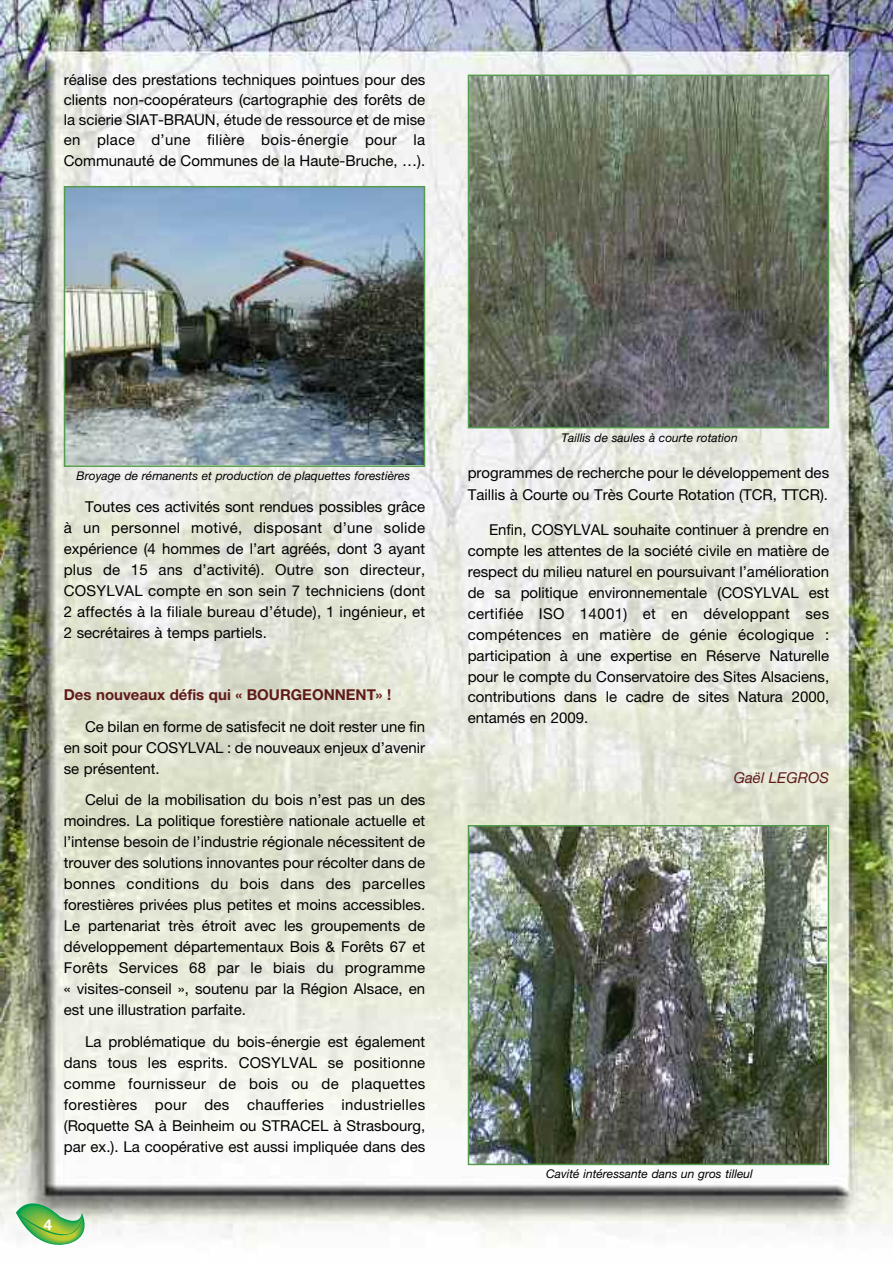
<style>
.page{position:relative;width:893px;height:1263px;background:#fff}
.page>*{position:absolute;margin:0;border:0;box-sizing:border-box;transform-origin:0 0}
.t1{font:15px/21px "Helvetica Neue LT Std";color:#000;text-align:justify}
.t2{font:700 15px "Helvetica Neue LT Std";color:#601b19}
.t3{font:italic 15px "Helvetica Neue LT Std";color:#601b19}
.t4{font:700 15px "Helvetica Neue LT Std";color:#fff}
.t5{font:italic 12px "Helvetica Neue LT Std";color:#000}
</style>
<div class="page">
<img style="left:0;top:0;width:893px;height:1244px">
<svg style="left:16px;top:1202px;width:77px;height:43px"></svg>
<img style="left:471px;top:828px;width:355px;height:334px">
<div style="left:468px;top:825px;width:361px;height:340px;border:2px solid #549b4d"></div>
<img style="left:67px;top:189px;width:355px;height:275px">
<div style="left:64px;top:186px;width:361px;height:281px;border:2px solid #549b4d"></div>
<img style="left:471px;top:78px;width:355px;height:347px">
<div style="left:468px;top:75px;width:361px;height:353px;border:2px solid #549b4d"></div>
<p class="t1" style="left:64px;top:71px;width:363px;line-height:20.2px">réalise des prestations techniques pointues pour des clients non-coopérateurs (cartographie des forêts de la scierie SIAT-BRAUN, étude de ressource et de mise en place d’une filière bois-énergie pour la Communauté de Communes de la Haute-Bruche, …).</p>
<p class="t5" style="left:77px;top:471px;width:335px">Broyage de rémanents et production de plaquettes forestières</p>
<p class="t1" style="left:64px;top:498px;width:363px;text-indent:21px">Toutes ces activités sont rendues possibles grâce à un personnel motivé, disposant d’une solide expérience (4 hommes de l’art agréés, dont 3 ayant plus de 15 ans d’activité). Outre son directeur, COSYLVAL compte en son sein 7 techniciens (dont 2 affectés à la filiale bureau d’étude), 1 ingénieur, et 2 secrétaires à temps partiels.</p>
<p class="t2" style="left:64px;top:689px;width:329px">Des nouveaux défis qui « BOURGEONNENT» !</p>
<p class="t1" style="left:64px;top:717px;width:363px;text-indent:21px">Ce bilan en forme de satisfecit ne doit rester une fin en soit pour COSYLVAL : de nouveaux enjeux d’avenir se présentent.</p>
<p class="t1" style="left:64px;top:791px;width:363px;text-indent:21px">Celui de la mobilisation du bois n’est pas un des moindres. La politique forestière nationale actuelle et l’intense besoin de l’industrie régionale nécessitent de trouver des solutions innovantes pour récolter dans de bonnes conditions du bois dans des parcelles forestières privées plus petites et moins accessibles.<br>Le partenariat très étroit avec les groupements de développement départementaux Bois &amp; Forêts 67 et Forêts Services 68 par le biais du programme « visites-conseil », soutenu par la Région Alsace, en est une illustration parfaite.</p>
<p class="t1" style="left:64px;top:1033px;width:363px;text-indent:21px">La problématique du bois-énergie est également dans tous les esprits. COSYLVAL se positionne comme fournisseur de bois ou de plaquettes forestières pour des chaufferies industrielles (Roquette SA à Beinheim ou STRACEL à Strasbourg, par ex.). La coopérative est aussi impliquée dans des</p>
<p class="t4" style="left:44px;top:1219px;width:10px">4</p>
<p class="t5" style="left:561px;top:434px;width:178px">Taillis de saules à courte rotation</p>
<p class="t1" style="left:468px;top:463px;width:363px;line-height:21.6px">programmes de recherche pour le développement des<br>Taillis à Courte ou Très Courte Rotation (TCR, TTCR).</p>
<p class="t1" style="left:468px;top:521px;width:363px;text-indent:21px">Enfin, COSYLVAL souhaite continuer à prendre en compte les attentes de la société civile en matière de respect du milieu naturel en poursuivant l’amélioration de sa politique environnementale (COSYLVAL est certifiée ISO 14001) et en développant ses compétences en matière de génie écologique : participation à une expertise en Réserve Naturelle pour le compte du Conservatoire des Sites Alsaciens, contributions dans le cadre de sites Natura 2000, entamés en 2009.</p>
<p class="t3" style="left:734px;top:772px;width:97px">Gaël LEGROS</p>
<p class="t5" style="left:546px;top:1170px;width:208px">Cavité intéressante dans un gros tilleul</p>
</div>
